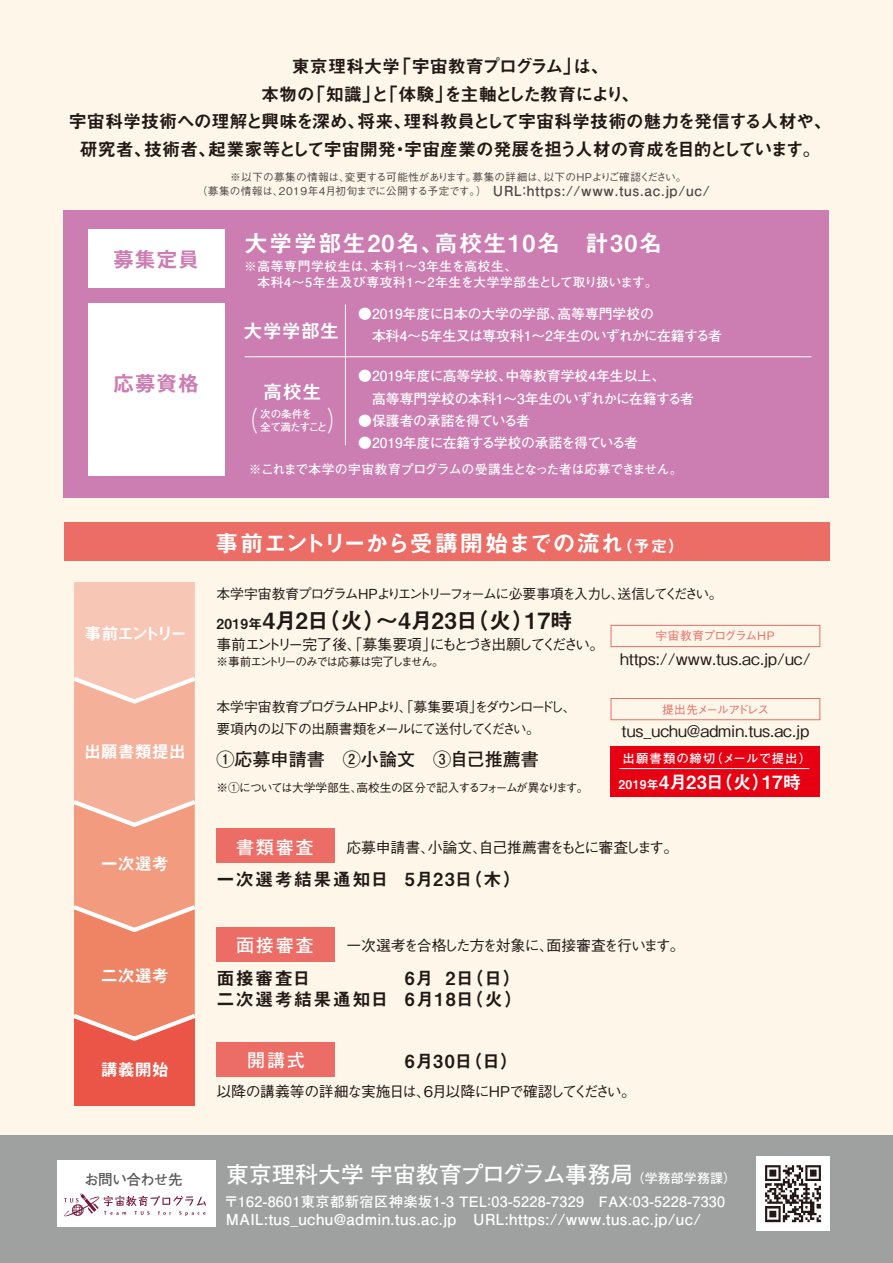
<style>
.page{position:relative;width:893px;height:1263px;background:#fff}
.page>*{position:absolute;margin:0;border:0;box-sizing:border-box;transform-origin:0 0}
.t1{font:500 27.3px "Gothic BBB Pro";color:#fff;scale:.72 1}
.t2{font:23.4px "Midashi Go Pro MB31";letter-spacing:-.02em;color:#fff}
.t3{font:23.4px "Midashi Go Pro MB31";letter-spacing:.05em;color:#fff}
.t4{font:700 22.8px "Futo Go B101 Pro";letter-spacing:.01em;color:#fff}
.t5{font:22.35px "Midashi Go Pro MB31";letter-spacing:-.02em;color:#221815}
.t6{font:700 20.25px "Gothic MB101 Pro De";letter-spacing:.075em;color:#cc7db1}
.t7{font:19.2px "Midashi Go Pro MB31";color:#fff}
.t8{font:18.15px "Midashi Go Pro MB31";letter-spacing:.005em;color:#fff}
.t9{font:18px/27.6px "Midashi Go Pro MB31";letter-spacing:-.03em;color:#221815;text-align:center}
.t10{font:18px/21.3px "Midashi Go Pro MB31";letter-spacing:.075em;color:#221815;text-align:right}
.t11{font:700 18px "Futo Go B101 Pro";color:#221815}
.t12{font:18px "Midashi Go Pro MB31";color:#221815}
.t13{font:700 18px "Futo Go B101 Pro";letter-spacing:.1em;color:#fff}
.t14{font:16.95px "Midashi Go Pro MB31";color:#fff}
.t15{font:16.95px "Midashi Go Pro MB31";letter-spacing:-.18em;color:#fff}
.t16{font:500 15.9px "Gothic BBB Pro";color:#221815}
.t17{font:700 15.15px "Futo Go B101 Pro";letter-spacing:.025em;color:#fff}
.t18{font:500 14.85px "Gothic BBB Pro";letter-spacing:-.075em;color:#221815}
.t19{font:500 14.85px "Gothic BBB Pro";letter-spacing:-.165em;color:#221815}
.t20{font:500 14.85px "Gothic BBB Pro";letter-spacing:-.02em;color:#221815}
.t21{font:700 14.7px "Futo Go B101 Pro";letter-spacing:-.04em;color:#595757}
.t22{font:700 14.25px "Futo Go B101 Pro";letter-spacing:.025em;color:#fff}
.t23{font:700 13.8px/22.2px "Futo Go B101 Pro";color:#fff}
.t24{font:500 13.8px/21.3px "Gothic BBB Pro";letter-spacing:-.095em;color:#221815}
.t25{font:500 13.8px "Gothic BBB Pro";letter-spacing:-.145em;color:#221815}
.t26{font:700 13.8px "Futo Go B101 Pro";letter-spacing:-.045em;color:#fff}
.t27{font:700 13.8px "Futo Go B101 Pro";letter-spacing:-.05em;color:#fff}
.t28{font:700 12.75px/15.9px "Futo Go B101 Pro";letter-spacing:.05em;color:#fff}
.t29{font:700 12.75px "Futo Go B101 Pro";letter-spacing:-.015em;color:#fff}
.t30{font:700 12.45px "Futo Go B101 Pro";letter-spacing:.07em;color:#fff}
.t31{font:500 11.7px "Gothic BBB Pro";letter-spacing:-.08em;color:#221815}
.t32{font:500 11.7px "Gothic BBB Pro";letter-spacing:-.115em;color:#221815}
.t33{font:500 11.7px "Gothic BBB Pro";letter-spacing:-.025em;color:#ec6d65}
.t34{font:500 11.7px "Gothic BBB Pro";letter-spacing:-.085em;color:#ec6d65}
.t35{font:500 10.65px/14.4px "Gothic BBB Pro";letter-spacing:.02em;color:#4c4948}
.t36{font:700 10.65px "Futo Go B101 Pro";letter-spacing:-.095em;color:#fff}
.t37{font:700 10.65px "Futo Go B101 Pro";letter-spacing:-.065em;color:#fff}
.s1{font-family:"Futo Go B101 Pro";font-weight:700;font-size:13.8px}
.s2{font-size:15.9px}
.s3{font-size:13.8px}
.s4{font-size:12.15px}
.s5{font-size:12.9px}
</style>
<div class="page">
<div style="left:0;top:0;width:893px;height:1148px;background:#fff6ea"></div>
<div style="left:74px;top:1016px;width:121px;height:89px;background:#ea5548"></div>
<div style="left:64px;top:523px;width:765px;height:38px;background:#ec6d65"></div>
<div style="left:216px;top:829px;width:119px;height:34px;background:#ec6d65"></div>
<div style="left:216px;top:928px;width:119px;height:34px;background:#ec6d65"></div>
<div style="left:216px;top:1042px;width:119px;height:34px;background:#ec6d65"></div>
<div style="left:611px;top:625px;width:209px;height:22px;border:1px solid #ec6d65"></div>
<div style="left:611px;top:698px;width:209px;height:22px;border:1px solid #ec6d65"></div>
<div style="left:0;top:1136px;width:893px;height:127px;background:#9fa0a0"></div>
<div style="left:58px;top:1161px;width:158px;height:66px;background:#fff"></div>
<img style="left:756px;top:1157px;width:73px;height:73px">
<svg style="left:63px;top:1194px;width:143px;height:23px"></svg>
<div style="left:64px;top:210px;width:765px;height:288px;background:#cc7db1"></div>
<div style="left:89px;top:303px;width:136px;height:173px;background:#fff"></div>
<div style="left:89px;top:229px;width:136px;height:59px;background:#fff"></div>
<hr style="left:245px;top:356px;width:566px;height:1px;background:#fff">
<hr style="left:345px;top:304px;width:1px;height:141px;background:#fff">
<div style="left:611px;top:747px;width:209px;height:50px;background:#e60012"></div>
<hr style="left:619px;top:768px;width:190px;height:1px;background:#fff">
<svg style="left:73px;top:582px;width:122px;height:459px;background:#f3a890"></svg>
<p class="t9" style="left:69px;top:50px;width:764px">東京理科大学「宇宙教育プログラム」は、<br>本物の「知識」と「体験」を主軸とした教育により、<br>宇宙科学技術への理解と興味を深め、将来、理科教員として宇宙科学技術の魅力を発信する人材や、研究者、技術者、起業家等として宇宙開発・宇宙産業の発展を担う人材の育成を目的としています。</p>
<p class="t35" style="left:197px;top:168px;width:514px;text-indent:33px">※以下の募集の情報は、変更する可能性があります。募集の詳細は、以下のHPよりご確認ください。<br>（募集の情報は、2019年4月初旬までに公開する予定です。）　<span class="s1">URL：https://www.tus.ac.jp/uc/</span></p>
<p class="t6" style="left:113px;top:243px;width:87px">募集定員</p>
<p class="t6" style="left:113px;top:367px;width:87px">応募資格</p>
<p class="t3" style="left:245px;top:224px;width:419px">大学学部生20名、高校生10名　計30名</p>
<p class="t28" style="left:244px;top:256px;width:415px">※高等専門学校生は、本科1～3年生を高校生、<br>　本科4～5年生及び専攻科1～2年生を大学学部生として取り扱います。</p>
<p class="t7" style="left:244px;top:315px;width:97px">大学学部生</p>
<p class="t7" style="left:263px;top:376px;width:60px">高校生</p>
<h1 class="t1" style="left:238px;top:399px;width:29px">（</h1>
<h1 class="t1" style="left:327px;top:399px;width:29px">）</h1>
<p class="t37" style="left:260px;top:406px;width:53px">次の条件を</p>
<p class="t36" style="left:260px;top:419px;width:69px">全て満たすこと</p>
<p class="t23" style="left:358px;top:301px;width:365px">●2019年度に日本の大学の学部、高等専門学校の<br>　本科4～5年生又は専攻科1～2年生のいずれかに在籍する者</p>
<p class="t23" style="left:358px;top:363px;width:337px">●2019年度に高等学校、中等教育学校4年生以上、<br>　高等専門学校の本科1～3年生のいずれかに在籍する者</p>
<p class="t27" style="left:358px;top:409px;width:173px">●保護者の承諾を得ている者</p>
<p class="t26" style="left:358px;top:432px;width:281px">●2019年度に在籍する学校の承諾を得ている者</p>
<p class="t29" style="left:249px;top:459px;width:435px">※これまで本学の宇宙教育プログラムの受講生となった者は応募できません。</p>
<p class="t15" style="left:84px;top:620px;width:104px">事前エントリー</p>
<p class="t2" style="left:215px;top:524px;width:471px">事前エントリーから受講開始までの流れ<span class="s2">（予定）</span></p>
<p class="t25" style="left:216px;top:583px;width:508px">本学宇宙教育プログラムHPよりエントリーフォームに必要事項を入力し、送信してください。</p>
<p class="t5" style="left:216px;top:602px;width:358px"><span class="s3">2019年</span>4月2日（火）～4月23日（火）17時</p>
<p class="t19" style="left:216px;top:632px;width:389px">事前エントリー完了後、「募集要項」にもとづき出願してください。</p>
<p class="t32" style="left:216px;top:652px;width:229px">※事前エントリーのみでは応募は完了しません。</p>
<p class="t24" style="left:216px;top:695px;width:362px">本学宇宙教育プログラムHPより、「募集要項」をダウンロードし、要項内の以下の出願書類をメールにて送付してください。</p>
<p class="t33" style="left:656px;top:627px;width:121px">宇宙教育プログラムHP</p>
<p class="t16" style="left:620px;top:646px;width:192px">https://www.tus.ac.jp/uc/</p>
<p class="t34" style="left:662px;top:700px;width:109px">提出先メールアドレス</p>
<p class="t16" style="left:622px;top:718px;width:189px">tus_uchu@admin.tus.ac.jp</p>
<p class="t14" style="left:84px;top:738px;width:103px">出願書類提出</p>
<p class="t11" style="left:216px;top:744px;width:324px">①応募申請書　②小論文　③自己推薦書</p>
<p class="t31" style="left:216px;top:778px;width:374px">※①については大学学部生、高校生の区分で記入するフォームが異なります。</p>
<p class="t30" style="left:623px;top:749px;width:190px">出願書類の締切（メールで提出）</p>
<p class="t8" style="left:619px;top:768px;width:184px"><span class="s4">2019年</span>4月23日（火）17時</p>
<p class="t14" style="left:101px;top:849px;width:70px">一次選考</p>
<p class="t14" style="left:101px;top:962px;width:70px">二次選考</p>
<p class="t14" style="left:101px;top:1056px;width:70px">講義開始</p>
<p class="t13" style="left:236px;top:833px;width:79px">書類審査</p>
<p class="t20" style="left:346px;top:835px;width:333px">応募申請書、小論文、自己推薦書をもとに審査します。</p>
<p class="t10" style="left:216px;top:866px;width:306px">一次選考結果通知日 5月23日（木）</p>
<p class="t13" style="left:236px;top:931px;width:79px">面接審査</p>
<p class="t18" style="left:346px;top:934px;width:340px">一次選考を合格した方を対象に、面接審査を行います。</p>
<p class="t10" style="left:216px;top:965px;width:307px">6月 2日（日）<br>二次選考結果通知日 6月18日（火）</p>
<p class="t12" style="left:216px;top:964px;width:96px">面接審査日</p>
<p class="t13" style="left:247px;top:1046px;width:59px">開講式</p>
<p class="t12" style="left:405px;top:1047px;width:115px">6月30日（日）</p>
<p class="t18" style="left:216px;top:1079px;width:421px">以降の講義等の詳細な実施日は、6月以降にHPで確認してください。</p>
<p class="t21" style="left:84px;top:1168px;width:100px">お問い合わせ先</p>
<p class="t4" style="left:226px;top:1156px;width:512px">東京理科大学宇宙教育プログラム事務局 <span class="s5">（学務部学務課）</span></p>
<p class="t22" style="left:224px;top:1190px;width:502px">〒162-8601東京都新宿区神楽坂1-3 TEL：03-5228-7329　FAX：03-5228-7330</p>
<p class="t17" style="left:226px;top:1207px;width:477px">MAIL:tus_uchu@admin.tus.ac.jp URL:https://www.tus.ac.jp/uc/</p>
</div>
